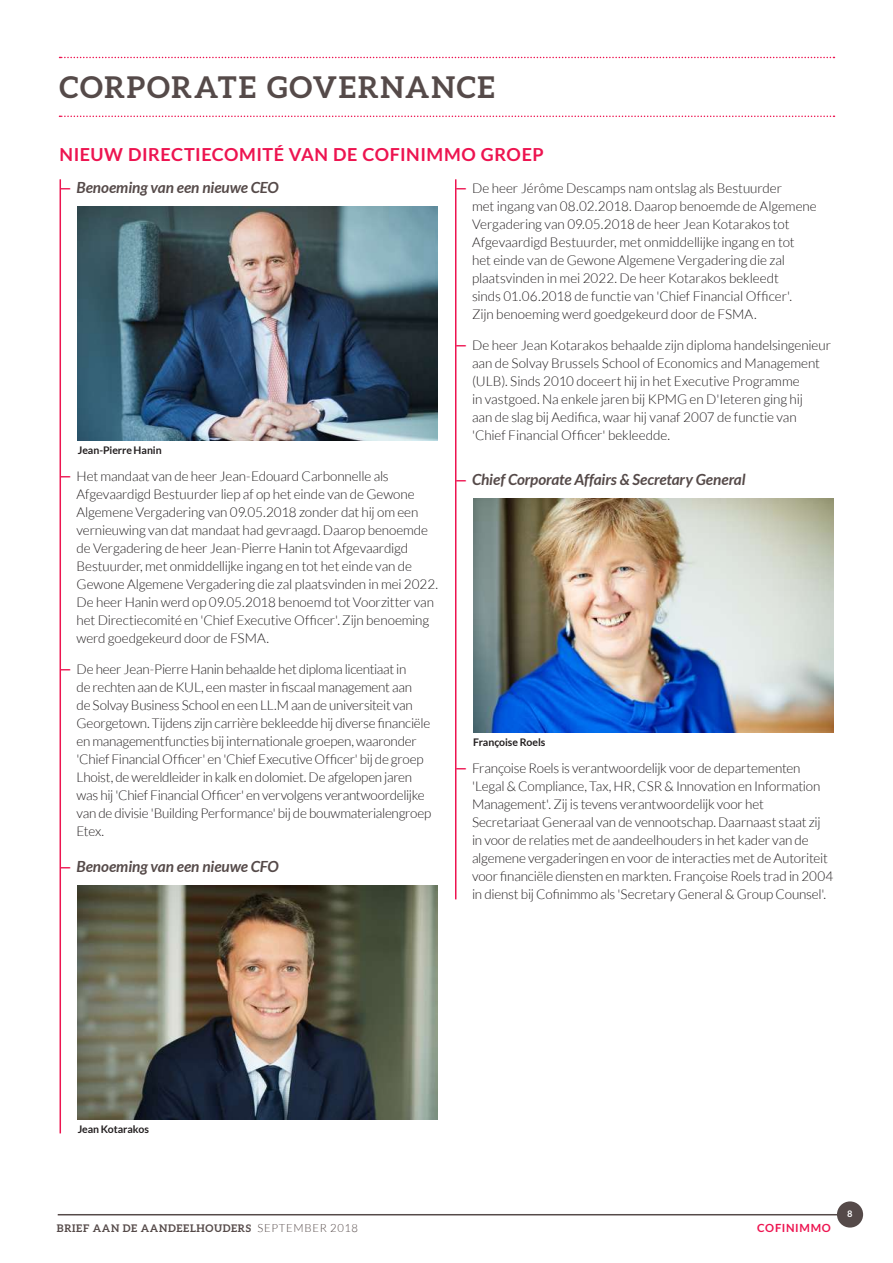
<style>
.page{position:relative;width:893px;height:1263px;background:#fff}
.page>*{position:absolute;margin:0;border:0;box-sizing:border-box;transform-origin:0 0}
.t1{font:700 30px "Aleo";letter-spacing:.06em;color:#554a49}
.t2{font:700 18px "Lato";letter-spacing:.03em;color:#ed1450}
.t3{font:italic 700 15.3px "Lato";letter-spacing:-.005em;color:#554a49}
.t4{font:300 13.5px/18px "Lato";letter-spacing:-.01em;color:#231f20}
.t5{font:700 11.25px "Lato";letter-spacing:.06em;color:#ed1450}
.t6{font:700 10.5px "Lato";letter-spacing:-.005em;color:#231f20}
.t7{font:700 10.5px "Aleo";letter-spacing:.065em;color:#554a49}
.t8{font:700 9px "Aleo";color:#fff}
.s1{font-style:normal;font-size:14.25px;color:#ed1450}
.s2{font-weight:700;font-size:14.25px;color:#ed1450}
.s3{font-family:"Lato";font-weight:300;font-size:11.25px}
</style>
<div class="page">
<hr style="left:58px;top:1214px;width:785px;height:1px;background:#554a49">
<div style="left:837px;top:1201px;width:26px;height:26px;background:#554a49;border-radius:50%"></div>
<svg style="left:60px;top:57px;width:774px;height:1px"></svg>
<svg style="left:59px;top:116px;width:775px;height:1px"></svg>
<hr style="left:60px;top:179px;width:1px;height:954px;background:#ed1450">
<img style="left:78px;top:206px;width:360px;height:234px">
<img style="left:78px;top:886px;width:360px;height:234px">
<hr style="left:455px;top:179px;width:1px;height:720px;background:#ed1450">
<img style="left:473px;top:499px;width:360px;height:234px">
<h1 class="t1" style="left:60px;top:70px;width:437px">CORPORATE GOVERNANCE</h1>
<h2 class="t2" style="left:60px;top:144px;width:486px">NIEUW DIRECTIECOMITÉ VAN DE COFINIMMO GROEP</h2>
<p class="t3" style="left:60px;top:178px;width:221px"><span class="s1">—</span> Benoeming van een nieuwe CEO</p>
<p class="t4" style="left:472px;top:179px;width:346px;text-indent:-17px"><span class="s2">—</span> De heer Jérôme Descamps nam ontslag als Bestuurder<br>met ingang van 08.02.2018. Daarop benoemde de Algemene Vergadering van 09.05.2018 de heer Jean Kotarakos tot Afgevaardigd Bestuurder, met onmiddellijke ingang en tot het einde van de Gewone Algemene Vergadering die zal plaatsvinden in mei 2022. De heer Kotarakos bekleedt<br>sinds 01.06.2018 de functie van 'Chief Financial Officer'.<br>Zijn benoeming werd goedgekeurd door de FSMA.</p>
<p class="t4" style="left:472px;top:337px;width:361px;text-indent:-17px"><span class="s2">—</span> De heer Jean Kotarakos behaalde zijn diploma handelsingenieur aan de Solvay Brussels School of Economics and Management (ULB). Sinds 2010 doceert hij in het Executive Programme<br>in vastgoed. Na enkele jaren bij KPMG en D'Ieteren ging hij<br>aan de slag bij Aedifica, waar hij vanaf 2007 de functie van 'Chief Financial Officer' bekleedde.</p>
<p class="t3" style="left:455px;top:471px;width:292px"><span class="s1">—</span> Chief Corporate Affairs &amp; Secretary General</p>
<p class="t6" style="left:78px;top:444px;width:85px">Jean-Pierre Hanin</p>
<p class="t4" style="left:77px;top:467px;width:363px;text-indent:-17px"><span class="s2">—</span> Het mandaat van de heer Jean-Edouard Carbonnelle als Afgevaardigd Bestuurder liep af op het einde van de Gewone Algemene Vergadering van 09.05.2018 zonder dat hij om een vernieuwing van dat mandaat had gevraagd. Daarop benoemde de Vergadering de heer Jean-Pierre Hanin tot Afgevaardigd Bestuurder, met onmiddellijke ingang en tot het einde van de Gewone Algemene Vergadering die zal plaatsvinden in mei 2022.<br>De heer Hanin werd op 09.05.2018 benoemd tot Voorzitter van het Directiecomité en 'Chief Executive Officer'. Zijn benoeming werd goedgekeurd door de FSMA.</p>
<p class="t4" style="left:77px;top:661px;width:356px;text-indent:-17px"><span class="s2">—</span> De heer Jean-Pierre Hanin behaalde het diploma licentiaat in<br>de rechten aan de KUL, een master in fiscaal management aan<br>de Solvay Business School en een LL.M aan de universiteit van Georgetown. Tijdens zijn carrière bekleedde hij diverse financiële en managementfuncties bij internationale groepen, waaronder 'Chief Financial Officer' en 'Chief Executive Officer' bij de groep Lhoist, de wereldleider in kalk en dolomiet. De afgelopen jaren was hij 'Chief Financial Officer' en vervolgens verantwoordelijke van de divisie 'Building Performance' bij de bouwmaterialengroep Etex.</p>
<p class="t3" style="left:60px;top:858px;width:221px"><span class="s1">—</span> Benoeming van een nieuwe CFO</p>
<p class="t6" style="left:473px;top:736px;width:74px">Françoise Roels</p>
<p class="t4" style="left:472px;top:760px;width:363px;text-indent:-17px"><span class="s2">—</span> Françoise Roels is verantwoordelijk voor de departementen 'Legal &amp; Compliance, Tax, HR, CSR &amp; Innovation en Information Management'. Zij is tevens verantwoordelijk voor het Secretariaat Generaal van de vennootschap. Daarnaast staat zij in voor de relaties met de aandeelhouders in het kader van de algemene vergaderingen en voor de interacties met de Autoriteit voor financiële diensten en markten. Françoise Roels trad in 2004 in dienst bij Cofinimmo als 'Secretary General &amp; Group Counsel'.</p>
<p class="t6" style="left:78px;top:1123px;width:73px">Jean Kotarakos</p>
<p class="t7" style="left:57px;top:1222px;width:303px">BRIEF AAN DE AANDEELHOUDERS <span class="s3">SEPTEMBER 2018</span></p>
<p class="t5" style="left:757px;top:1222px;width:75px">COFINIMMO</p>
<p class="t8" style="left:848px;top:1209px;width:6px">8</p>
</div>
